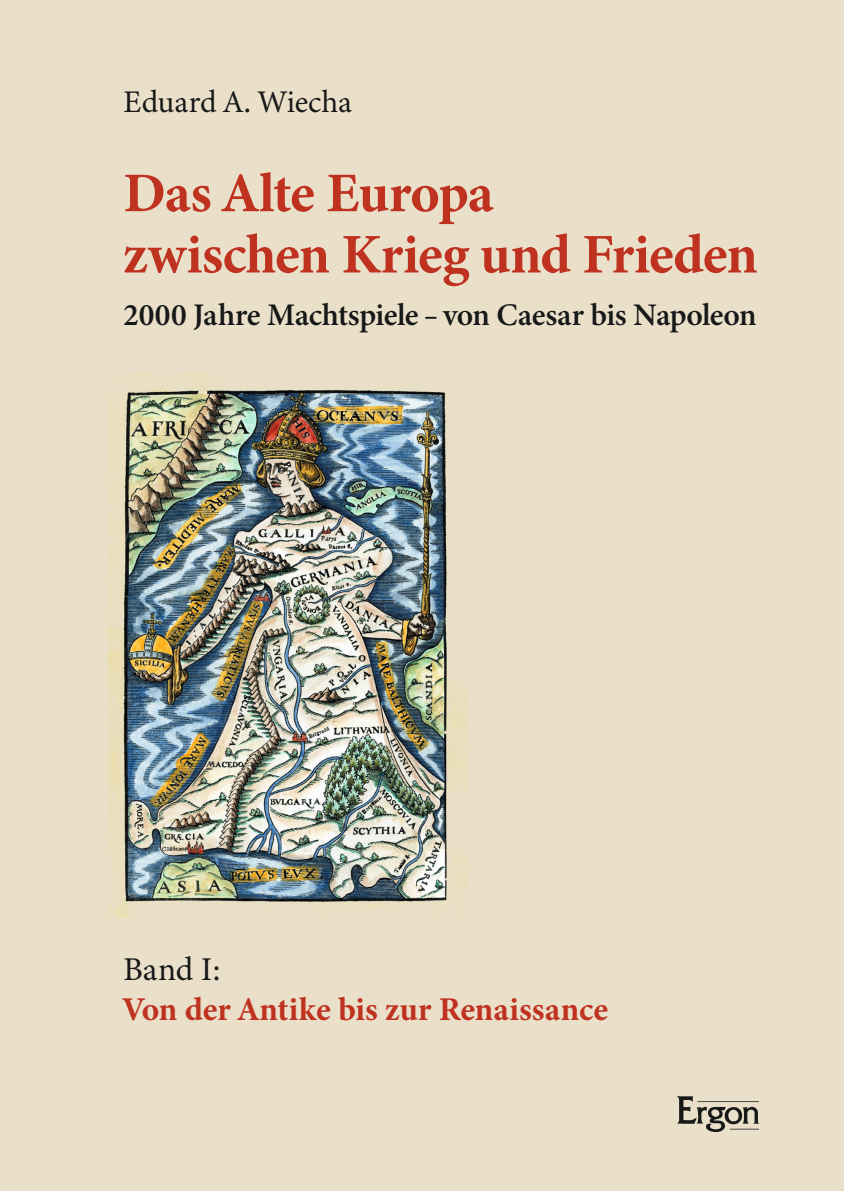
<style>
.page{position:relative;width:844px;height:1191px;background:#fff}
.page>*{position:absolute;margin:0;border:0;box-sizing:border-box;transform-origin:0 0}
.t1{font:700 56px/61.2px "Minion 3";letter-spacing:-.02em;color:#bf3220}
.t2{font:700 33.25px "Minion 3";color:#bf3220}
.t3{font:33.25px "Minion 3";color:#171818}
.t4{font:600 31.5px "Minion 3";letter-spacing:-.015em;color:#171818}
.t5{font:31.5px "Minion 3";letter-spacing:-.005em;color:#171818}
</style>
<div class="page">
<div style="left:0;top:0;width:843px;height:1191px;background:#eae0ca"></div>
<img style="left:677px;top:1096px;width:81px;height:35px">
<img style="left:108px;top:374px;width:359px;height:543px">
<p class="t5" style="left:123px;top:80px;width:230px">Eduard A. Wiecha</p>
<h1 class="t1" style="left:123px;top:162px;width:636px">Das Alte Europa<br>zwischen Krieg und Frieden</h1>
<p class="t4" style="left:123px;top:293px;width:635px">2000 Jahre Machtspiele – von Caesar bis Napoleon</p>
<p class="t3" style="left:123px;top:946px;width:100px">Band I:</p>
<p class="t2" style="left:123px;top:986px;width:486px">Von der Antike bis zur Renaissance</p>
</div>
